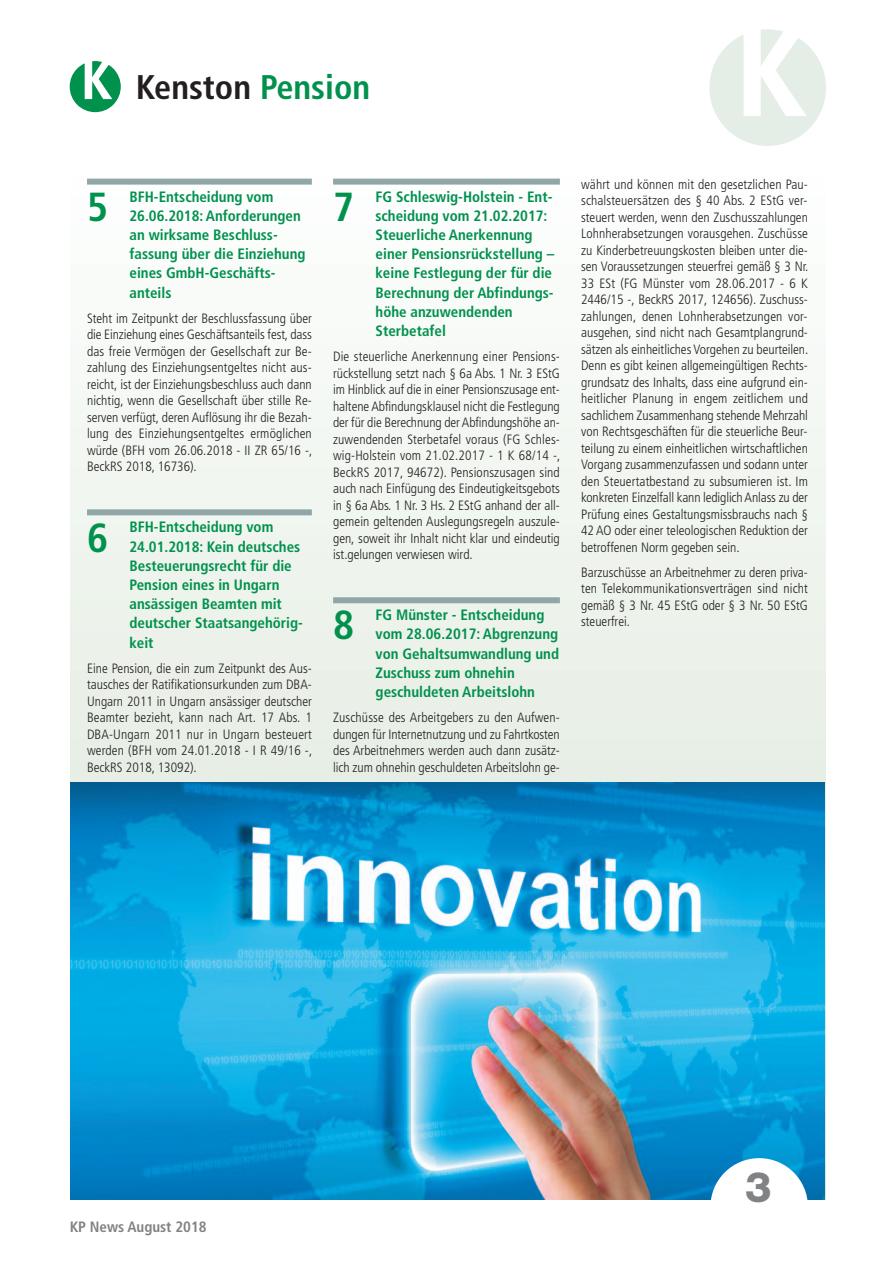
<style>
.page{position:relative;width:893px;height:1263px;background:#fff}
.page>*{position:absolute;margin:0;border:0;box-sizing:border-box;transform-origin:0 0}
.t1{font:800 42px "Helvetica Neue";color:#808285}
.t2{font:700 condensed 40.5px "Frutiger";color:#00914d}
.t3{font:700 condensed 34.2px "Frutiger";color:#231f20}
.t4{font:700 condensed 15px/19.2px "Frutiger";color:#00914d}
.t5{font:700 condensed 15px "Frutiger";color:#808285}
.t6{font:300 condensed 13.5px/16.5px "Frutiger";color:#231f20;text-align:justify}
.s1{color:#00914d}
</style>
<div class="page">
<div style="left:70px;top:168px;width:756px;height:1031px;background:#f1f6f1"></div>
<img style="left:71px;top:782px;width:754px;height:417px">
<div style="left:333px;top:179px;width:227px;height:6px;background:#91a6a7"></div>
<div style="left:333px;top:597px;width:227px;height:6px;background:#91a6a7"></div>
<div style="left:87px;top:179px;width:225px;height:6px;background:#91a6a7"></div>
<div style="left:87px;top:509px;width:225px;height:6px;background:#91a6a7"></div>
<svg style="left:709px;top:29px;width:117px;height:117px"></svg>
<svg style="left:70px;top:61px;width:51px;height:51px"></svg>
<div style="left:710px;top:1158px;width:98px;height:98px;background:#fff;border-radius:50%"></div>
<h3 class="t3" style="left:136px;top:73px;width:236px">Kenston <span class="s1">Pension</span></h3>
<h2 class="t2" style="left:87px;top:190px;width:23px">5</h2>
<p class="t4" style="left:129px;top:188px;width:178px">BFH-Entscheidung vom<br>26.06.2018: Anforderungen an wirksame Beschluss&shy;fassung über die Einziehung eines GmbH-Geschäfts&shy;anteils</p>
<p class="t6" style="left:87px;top:311px;width:227px">Steht im Zeitpunkt der Beschlussfassung über die Einziehung eines Geschäftsanteils fest, dass das freie Vermögen der Gesellschaft zur Be&shy;zahlung des Einziehungsentgeltes nicht aus&shy;reicht, ist der Einziehungsbeschluss auch dann nichtig, wenn die Gesellschaft über stille Re&shy;serven verfügt, deren Auflösung ihr die Bezah&shy;lung des Einziehungsentgeltes ermöglichen würde (BFH vom 26.06.2018 - II ZR 65/16 -, BeckRS 2018, 16736).</p>
<h2 class="t2" style="left:87px;top:521px;width:23px">6</h2>
<p class="t4" style="left:129px;top:519px;width:175px">BFH-Entscheidung vom<br>24.01.2018: Kein deutsches<br>Besteuerungsrecht für die<br>Pension eines in Ungarn ansässigen Beamten mit deutscher Staatsangehörig&shy;keit</p>
<p class="t6" style="left:87px;top:661px;width:227px">Eine Pension, die ein zum Zeitpunkt des Aus&shy;tausches der Ratifikationsurkunden zum DBA-Ungarn 2011 in Ungarn ansässiger deutscher Beamter bezieht, kann nach Art. 17 Abs. 1<br>DBA-Ungarn 2011 nur in Ungarn besteuert werden (BFH vom 24.01.2018 - I R 49/16 -, BeckRS 2018, 13092).</p>
<h2 class="t2" style="left:333px;top:190px;width:23px">7</h2>
<p class="t4" style="left:375px;top:188px;width:180px">FG Schleswig-Holstein - Ent&shy;scheidung vom 21.02.2017:<br>Steuerliche Anerkennung einer Pensionsrückstellung – keine Festlegung der für die<br>Berechnung der Abfindungs&shy;höhe anzuwendenden<br>Sterbetafel</p>
<p class="t6" style="left:333px;top:349px;width:229px">Die steuerliche Anerkennung einer Pensions&shy;rückstellung setzt nach § 6a Abs. 1 Nr. 3 EStG im Hinblick auf die in einer Pensionszusage ent&shy;haltene Abfindungsklausel nicht die Festlegung der für die Berechnung der Abfindungshöhe an&shy;zuwendenden Sterbetafel voraus (FG Schles&shy;wig-Holstein vom 21.02.2017 - 1 K 68/14 -, BeckRS 2017, 94672). Pensionszusagen sind auch nach Einfügung des Eindeutigkeitsgebots in § 6a Abs. 1 Nr. 3 Hs. 2 EStG anhand der all&shy;gemein geltenden Auslegungsregeln auszule&shy;gen, soweit ihr Inhalt nicht klar und eindeutig ist.gelungen verwiesen wird.</p>
<h2 class="t2" style="left:333px;top:609px;width:23px">8</h2>
<p class="t4" style="left:375px;top:607px;width:185px">FG Münster - Entscheidung vom 28.06.2017: Abgrenzung von Gehaltsumwandlung und<br>Zuschuss zum ohnehin geschuldeten Arbeitslohn</p>
<p class="t6" style="left:333px;top:710px;width:228px">Zuschüsse des Arbeitgebers zu den Aufwen&shy;dungen für Internetnutzung und zu Fahrtkosten des Arbeitnehmers werden auch dann zusätz&shy;lich zum ohnehin geschuldeten Arbeitslohn ge-</p>
<p class="t6" style="left:581px;top:177px;width:229px">währt und können mit den gesetzlichen Pau&shy;schalsteuersätzen des § 40 Abs. 2 EStG ver&shy;steuert werden, wenn den Zuschusszahlungen Lohnherabsetzungen vorausgehen. Zuschüsse zu Kinderbetreuungskosten bleiben unter die&shy;sen Voraussetzungen steuerfrei gemäß § 3 Nr.<br>33 ESt (FG Münster vom 28.06.2017 - 6 K 2446/15 -, BeckRS 2017, 124656). Zuschuss&shy;zahlungen, denen Lohnherabsetzungen vor&shy;ausgehen, sind nicht nach Gesamtplangrund&shy;sätzen als einheitliches Vorgehen zu beurteilen.<br>Denn es gibt keinen allgemeingültigen Rechts&shy;grundsatz des Inhalts, dass eine aufgrund ein&shy;heitlicher Planung in engem zeitlichem und sachlichem Zusammenhang stehende Mehrzahl von Rechtsgeschäften für die steuerliche Beur&shy;teilung zu einem einheitlichen wirtschaftlichen Vorgang zusammenzufassen und sodann unter den Steuertatbestand zu subsumieren ist. Im konkreten Einzelfall kann lediglich Anlass zu der Prüfung eines Gestaltungsmissbrauchs nach § 42 AO oder einer teleologischen Reduktion der betroffenen Norm gegeben sein.</p>
<p class="t6" style="left:581px;top:565px;width:228px">Barzuschüsse an Arbeitnehmer zu deren priva&shy;ten Telekommunikationsverträgen sind nicht gemäß § 3 Nr. 45 EStG oder § 3 Nr. 50 EStG steuerfrei.</p>
<p class="t5" style="left:70px;top:1221px;width:138px">KP News August 2018</p>
<h1 class="t1" style="left:745px;top:1171px;width:28px">3</h1>
</div>
